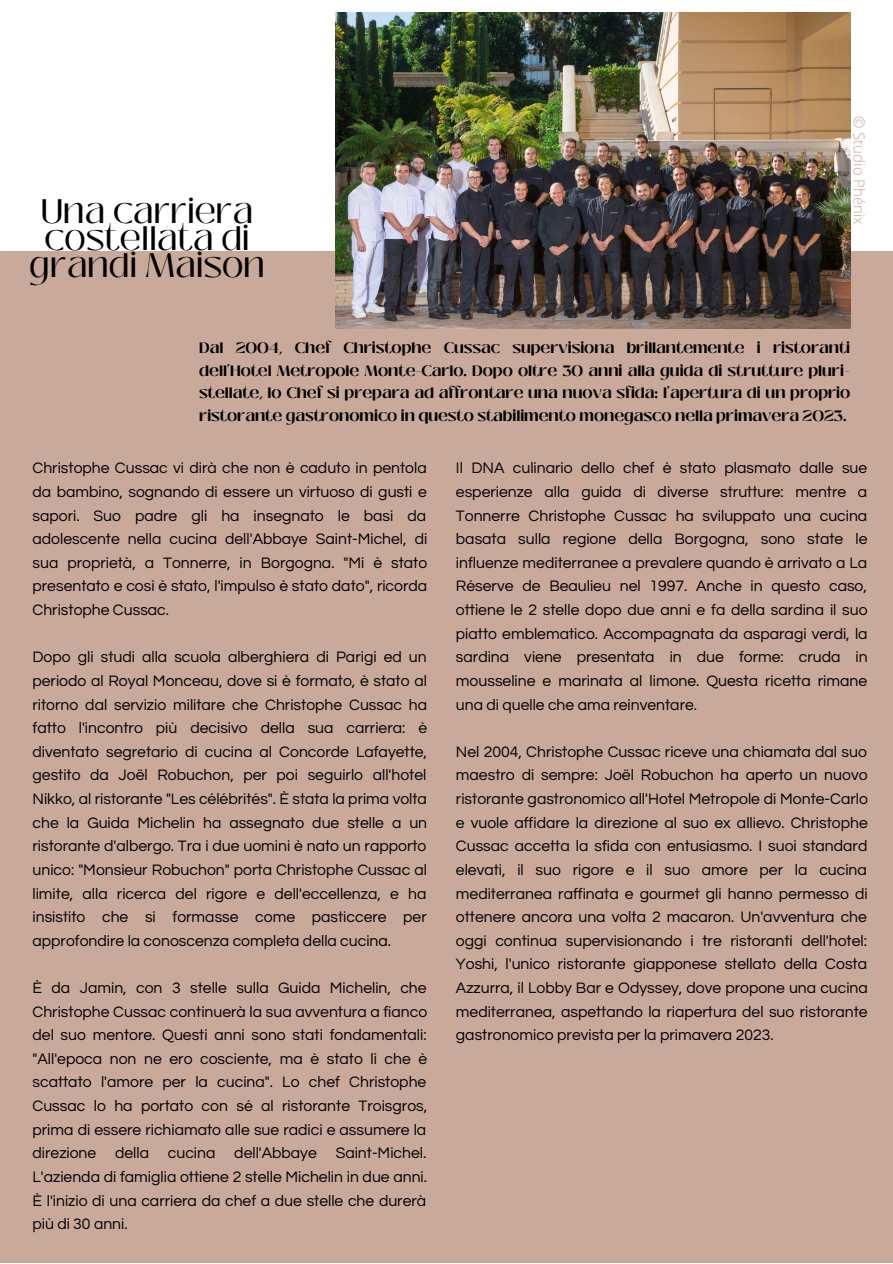
<style>
.page{position:relative;width:893px;height:1264px;background:#fff}
.page>*{position:absolute;margin:0;border:0;box-sizing:border-box;transform-origin:0 0}
.t1{font:33.9px/27px "Black Mango";color:#000;text-align:center}
.t2{font:15.75px/23.5px "Questrial";color:#000;text-align:justify}
.t3{font:700 15px/22.5px "Black Mango";color:#000;text-align:justify}
.t4{font:300 15px "Open Sans";color:#c8a99a}
</style>
<div class="page">
<div style="left:0;top:251px;width:892px;height:1011px;background:#c8a99a"></div>
<img style="left:335px;top:13px;width:515px;height:316px">
<h1 class="t1" style="left:29px;top:198px;width:237px">Una carriera costellata di grandi Maison</h1>
<p class="t4" style="left:869px;top:116px;width:110px;rotate:90deg">© Studio Phénix</p>
<p class="t3" style="left:199px;top:337px;width:652px">Dal 2004, Chef Christophe Cussac supervisiona brillantemente i ristoranti dell'Hotel Metropole Monte-Carlo. Dopo oltre 30 anni alla guida di strutture pluri&shy;stellate, lo Chef si prepara ad affrontare una nuova sfida: l'apertura di un proprio ristorante gastronomico in questo stabilimento monegasco nella primavera 2023.</p>
<p class="t2" style="left:456px;top:457px;width:413px">Il DNA culinario dello chef è stato plasmato dalle sue esperienze alla guida di diverse strutture: mentre a Tonnerre Christophe Cussac ha sviluppato una cucina basata sulla regione della Borgogna, sono state le influenze mediterranee a prevalere quando è arrivato a La Réserve de Beaulieu nel 1997. Anche in questo caso, ottiene le 2 stelle dopo due anni e fa della sardina il suo piatto emblematico. Accompagnata da asparagi verdi, la sardina viene presentata in due forme: cruda in mousseline e marinata al limone. Questa ricetta rimane una di quelle che ama reinventare.</p>
<p class="t2" style="left:456px;top:740px;width:413px">Nel 2004, Christophe Cussac riceve una chiamata dal suo maestro di sempre: Joël Robuchon ha aperto un nuovo ristorante gastronomico all'Hotel Metropole di Monte-Carlo e vuole affidare la direzione al suo ex allievo. Christophe Cussac accetta la sfida con entusiasmo. I suoi standard elevati, il suo rigore e il suo amore per la cucina mediterranea raffinata e gourmet gli hanno permesso di ottenere ancora una volta 2 macaron. Un'avventura che oggi continua supervisionando i tre ristoranti dell'hotel:<br>Yoshi, l'unico ristorante giapponese stellato della Costa Azzurra, il Lobby Bar e Odyssey, dove propone una cucina mediterranea, aspettando la riapertura del suo ristorante gastronomico prevista per la primavera 2023.</p>
<p class="t2" style="left:33px;top:457px;width:396px">Christophe Cussac vi dirà che non è caduto in pentola da bambino, sognando di essere un virtuoso di gusti e sapori. Suo padre gli ha insegnato le basi da adolescente nella cucina dell'Abbaye Saint-Michel, di sua proprietà, a Tonnerre, in Borgogna. "Mi è stato presentato e così è stato, l'impulso è stato dato", ricorda Christophe Cussac.</p>
<p class="t2" style="left:33px;top:645px;width:396px">Dopo gli studi alla scuola alberghiera di Parigi ed un periodo al Royal Monceau, dove si è formato, è stato al ritorno dal servizio militare che Christophe Cussac ha fatto l'incontro più decisivo della sua carriera: è diventato segretario di cucina al Concorde Lafayette, gestito da Joël Robuchon, per poi seguirlo all'hotel Nikko, al ristorante "Les célébrités". È stata la prima volta che la Guida Michelin ha assegnato due stelle a un ristorante d'albergo. Tra i due uomini è nato un rapporto unico: "Monsieur Robuchon" porta Christophe Cussac al limite, alla ricerca del rigore e dell'eccellenza, e ha insistito che si formasse come pasticcere per approfondire la conoscenza completa della cucina.</p>
<p class="t2" style="left:33px;top:976px;width:396px">È da Jamin, con 3 stelle sulla Guida Michelin, che Christophe Cussac continuerà la sua avventura a fianco del suo mentore. Questi anni sono stati fondamentali: "All'epoca non ne ero cosciente, ma è stato lì che è scattato l'amore per la cucina". Lo chef Christophe Cussac lo ha portato con sé al ristorante Troisgros, prima di essere richiamato alle sue radici e assumere la direzione della cucina dell'Abbaye Saint-Michel.<br>L'azienda di famiglia ottiene 2 stelle Michelin in due anni.<br>È l'inizio di una carriera da chef a due stelle che durerà più di 30 anni.</p>
</div>
